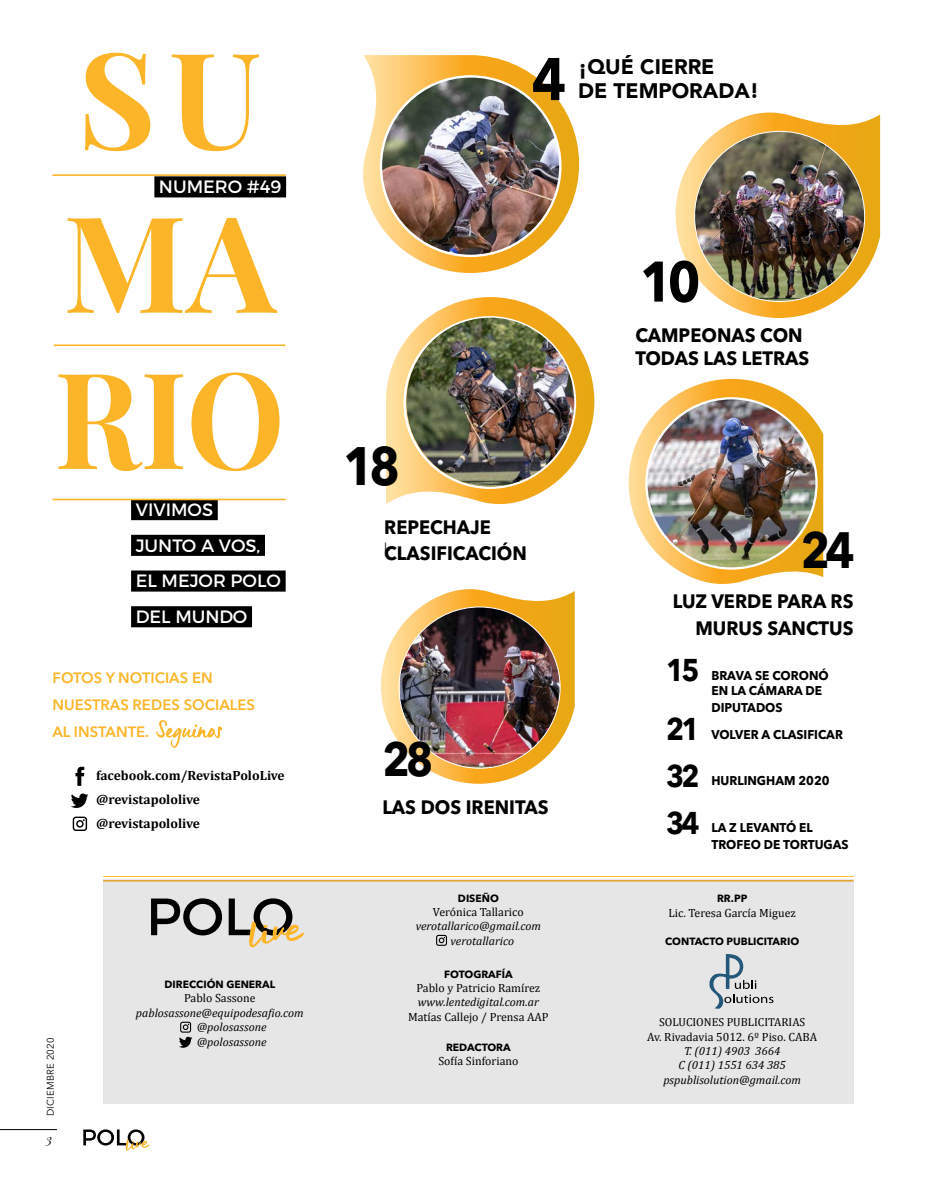
<style>
.page{position:relative;width:945px;height:1182px;background:#fff}
.page>*{position:absolute;margin:0;border:0;box-sizing:border-box;transform-origin:0 0}
.t1{font:700 133.88px/159.9px "Playfair Display";color:#fcb528}
.t2{font:700 59.5px "Avenir Next LT Pro";color:#000;scale:.9 1}
.t3{font:700 56.52px "Avenir Next LT Pro";color:#000;scale:.9 1}
.t4{font:700 53.55px "Avenir Next LT Pro";color:#000;scale:.9 1}
.t5{font:700 50.57px "Avenir Next LT Pro";color:#000;scale:.9 1}
.t6{font:700 47.6px "Avenir Next LT Pro";color:#000;scale:.9 1}
.t7{font:700 31.24px "Avenir Next LT Pro";letter-spacing:-.1em;color:#000;scale:.9 1}
.t8{font:900 21px/24.5px "Avenir";color:#000}
.t9{font:700 19.25px/26.2px "Avenir Next LT Pro";color:#000;scale:.95 1}
.t10{font:17.85px/35.7px "Montserrat";color:#fff}
.t11{font:600 14.88px/26.8px "Avenir Next LT Pro";color:#fcb528}
.t12{font:700 13.39px "Cambria";color:#000}
.t13{font:italic 13.12px "Playfair Display";color:#000;scale:.95 1}
.t14{font:700 12.6px/15.1px "Avenir Next LT Pro";color:#000;scale:.95 1}
.t15{font:italic 11.9px/14.7px "Cambria";color:#000}
.t16{font:11.9px "Cambria";color:#000}
.t17{font:11.9px "Avenir Next LT Pro";color:#000;scale:.96 1}
.t18{font:11.64px "Cambria";color:#000}
.t19{font:700 10.41px "Avenir Next LT Pro";color:#000}
.t20{font:9.62px "Avenir Next LT Pro";letter-spacing:.025em;color:#000}
</style>
<div class="page">
<svg style="left:676px;top:112px;width:204px;height:206px"></svg>
<img style="left:695px;top:131px;width:170px;height:170px;border-radius:85px">
<svg style="left:381px;top:589px;width:194px;height:194px"></svg>
<img style="left:400px;top:607px;width:160px;height:161px">
<svg style="left:629px;top:379px;width:194px;height:205px"></svg>
<img style="left:646px;top:398px;width:171px;height:170px;border-radius:84px">
<svg style="left:363px;top:55px;width:216px;height:218px"></svg>
<img style="left:381px;top:76px;width:179px;height:180px;border-radius:90px">
<svg style="left:386px;top:297px;width:209px;height:208px"></svg>
<img style="left:406px;top:317px;width:168px;height:169px">
<hr style="left:103px;top:876px;width:751px;height:1px;background:#fcb528">
<div style="left:103px;top:878px;width:751px;height:224px;background:#e6e6e6"></div>
<svg style="left:709px;top:954px;width:65px;height:54px"></svg>
<svg style="left:71px;top:793px;width:17px;height:14px"></svg>
<svg style="left:73px;top:816px;width:14px;height:14px"></svg>
<svg style="left:75px;top:766px;width:9px;height:19px"></svg>
<svg style="left:151px;top:898px;width:71px;height:37px"></svg>
<svg style="left:229px;top:898px;width:75px;height:49px"></svg>
<hr style="left:52px;top:174px;width:234px;height:2px;background:#fcb528">
<hr style="left:54px;top:344px;width:231px;height:2px;background:#fcb528">
<div style="left:154px;top:176px;width:132px;height:21px;background:#000"></div>
<div style="left:131px;top:499px;width:87px;height:21px;background:#000"></div>
<div style="left:131px;top:534px;width:134px;height:22px;background:#000"></div>
<div style="left:131px;top:570px;width:155px;height:21px;background:#000"></div>
<div style="left:131px;top:606px;width:121px;height:21px;background:#000"></div>
<hr style="left:52px;top:498px;width:234px;height:2px;background:#fcb528">
<svg style="left:156px;top:720px;width:66px;height:27px"></svg>
<svg style="left:179px;top:1021px;width:13px;height:26px"></svg>
<svg style="left:436px;top:934px;width:11px;height:11px"></svg>
<hr style="left:0;top:1129px;width:57px;height:1px;background:#000">
<svg style="left:83px;top:1129px;width:66px;height:21px"></svg>
<h1 class="t1" style="left:54px;top:8px;width:232px">SU<br>MA<br>RIO</h1>
<h3 class="t10" style="left:159px;top:169px;width:124px">NUMERO #49</h3>
<h3 class="t10" style="left:136px;top:491px;width:147px">VIVIMOS<br>JUNTO A VOS,<br>EL MEJOR POLO<br>DEL MUNDO</h3>
<p class="t11" style="left:52px;top:664px;width:204px">FOTOS Y NOTICIAS EN<br>NUESTRAS REDES SOCIALES<br>AL INSTANTE.</p>
<p class="t12" style="left:96px;top:766px;width:190px">facebook.com/RevistaPoloLive</p>
<p class="t12" style="left:96px;top:814px;width:105px">@revistapololive</p>
<p class="t12" style="left:96px;top:789px;width:105px">@revistapololive</p>
<p class="t20" style="left:45px;top:1116px;width:80px;rotate:-90deg">DICIEMBRE 2020</p>
<p class="t13" style="left:46px;top:1128px;width:8px">3</p>
<p class="t19" style="left:164px;top:977px;width:112px">DIRECCIÓN GENERAL</p>
<p class="t16" style="left:184px;top:991px;width:73px">Pablo Sassone</p>
<p class="t15" style="left:197px;top:1004px;width:108px;text-indent:-61px">pablosassone@equipodesafio.com @polosassone @polosassone</p>
<h2 class="t2" style="left:532px;top:43px;width:40px">4</h2>
<h3 class="t8" style="left:578px;top:53px;width:183px">¡QUÉ CIERRE<br>DE TEMPORADA!</h3>
<h3 class="t4" style="left:343px;top:433px;width:65px">18</h3>
<h3 class="t9" style="left:384px;top:513px;width:152px">REPECHAJE<br>CLASIFICACIÓN</h3>
<p class="t17" style="left:384px;top:539px;width:8px">L</p>
<h3 class="t6" style="left:382px;top:730px;width:58px">28</h3>
<h3 class="t9" style="left:382px;top:794px;width:177px">LAS DOS IRENITAS</h3>
<p class="t19" style="left:458px;top:891px;width:42px">DISEÑO</p>
<p class="t16" style="left:433px;top:904px;width:92px">Verónica Tallarico</p>
<p class="t15" style="left:451px;top:918px;width:92px;line-height:14.3px;text-indent:-35px">verotallarico@gmail.com verotallarico</p>
<p class="t19" style="left:444px;top:967px;width:70px">FOTOGRAFÍA</p>
<p class="t16" style="left:416px;top:980px;width:125px">Pablo y Patricio Ramírez</p>
<p class="t15" style="left:418px;top:994px;width:123px">www.lentedigital.com.ar</p>
<p class="t16" style="left:408px;top:1010px;width:142px">Matías Callejo / Prensa AAP</p>
<p class="t19" style="left:446px;top:1040px;width:66px">REDACTORA</p>
<p class="t16" style="left:438px;top:1054px;width:82px">Sofía Sinforiano</p>
<h3 class="t3" style="left:640px;top:247px;width:69px">10</h3>
<h3 class="t9" style="left:635px;top:323px;width:185px;line-height:23.1px">CAMPEONAS CON<br>TODAS LAS LETRAS</h3>
<h3 class="t5" style="left:801px;top:519px;width:62px">24</h3>
<h3 class="t9" style="left:673px;top:588px;width:192px;text-align:right">LUZ VERDE PARA RS<br>MURUS SANCTUS</h3>
<h3 class="t7" style="left:666px;top:651px;width:39px">15</h3>
<p class="t14" style="left:711px;top:668px;width:125px">BRAVA SE CORONÓ<br>EN LA CÁMARA DE</p>
<p class="t14" style="left:711px;top:699px;width:76px">DIPUTADOS</p>
<h3 class="t7" style="left:666px;top:709px;width:39px">21</h3>
<p class="t14" style="left:711px;top:727px;width:140px">VOLVER A CLASIFICAR</p>
<h3 class="t7" style="left:666px;top:756px;width:39px">32</h3>
<p class="t14" style="left:711px;top:772px;width:126px">HURLINGHAM 2020</p>
<h3 class="t7" style="left:666px;top:803px;width:39px">34</h3>
<p class="t14" style="left:711px;top:819px;width:146px;line-height:16.4px">LA Z LEVANTÓ EL<br>TROFEO DE TORTUGAS</p>
<p class="t19" style="left:717px;top:892px;width:32px">RR.PP</p>
<p class="t16" style="left:668px;top:905px;width:129px">Lic. Teresa García Miguez</p>
<p class="t19" style="left:665px;top:934px;width:136px">CONTACTO PUBLICITARIO</p>
<p class="t18" style="left:659px;top:1015px;width:147px">SOLUCIONES PUBLICITARIAS</p>
<p class="t16" style="left:647px;top:1029px;width:171px">Av. Rivadavia 5012. 6º Piso. CABA</p>
<p class="t15" style="left:663px;top:1042px;width:139px;text-align:center">T. (011) 4903 3664<br>C (011) 1551 634 385 pspublisolution@gmail.com</p>
</div>
